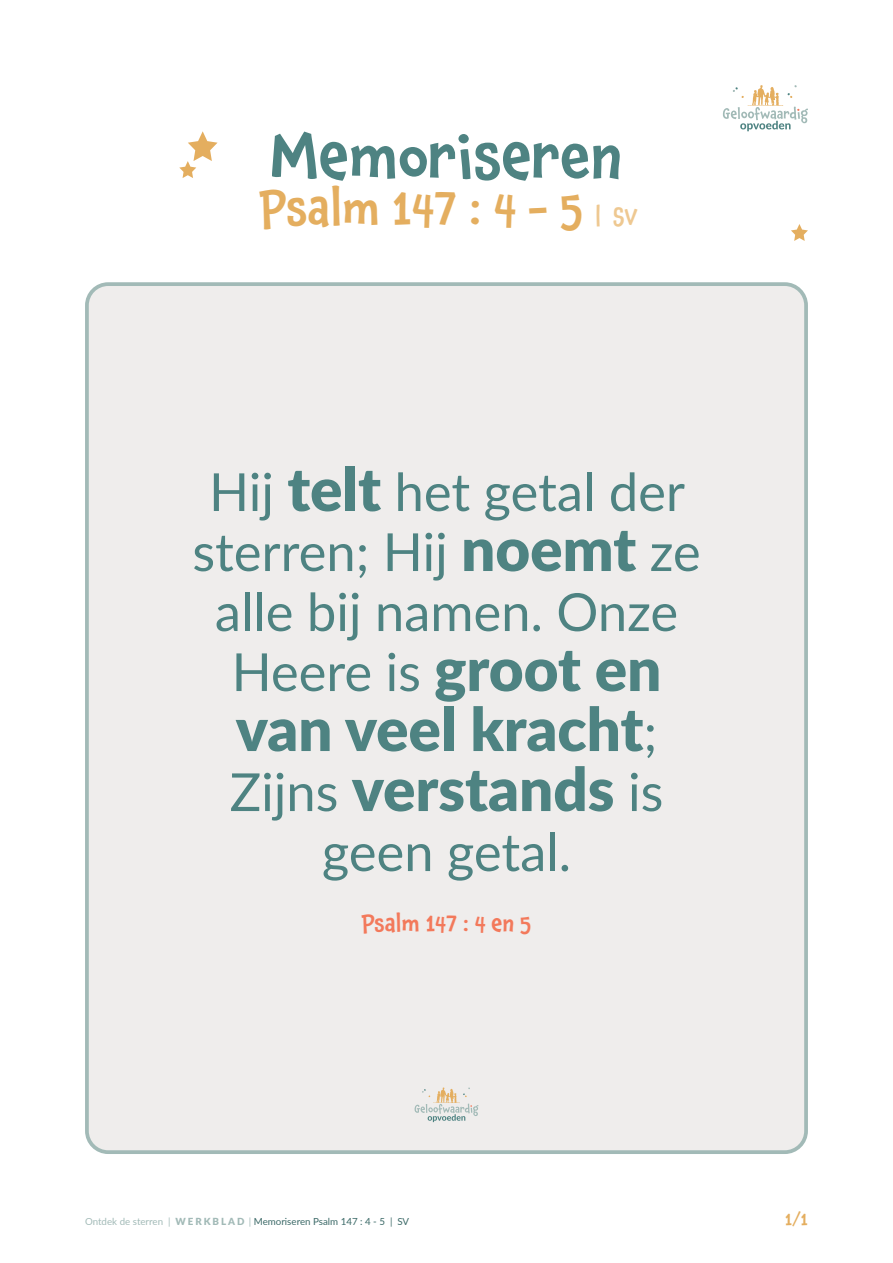
<style>
.page{position:relative;width:893px;height:1263px;background:#fff}
.page>*{position:absolute;margin:0;border:0;box-sizing:border-box;transform-origin:0 0}
.t1{font:500 61.5px "Chaloops";color:#4e8382}
.t2{font:900 60px/60px "Lato";color:#4e8382}
.t3{font:52.5px/60px "Lato";color:#4e8382;text-align:center}
.t4{font:500 46.5px "Chaloops";color:#e4ae5f}
.t5{font:500 22.5px "Chaloops";color:#f3795b}
.t6{font:500 16.5px "Chaloops";color:#e4ae5f}
.t7{font:9.75px "Lato";color:#3c6a68}
.s1{font-size:22.5px;color:#eec891}
.s2{font-weight:900;font-size:60px}
.s3{font-weight:400;font-size:52.5px}
.s4{color:#a2bab7}
.s5{font-weight:900;color:#a2bab7}
</style>
<div class="page">
<div style="left:87px;top:284px;width:719px;height:868px;background:#efedec;border-radius:21px"></div>
<div style="left:85px;top:282px;width:723px;height:872px;border:4px solid #a2bab7;border-radius:21px"></div>
<svg style="left:723px;top:85px;width:85px;height:46px"></svg>
<svg style="left:179px;top:131px;width:39px;height:47px"></svg>
<svg style="left:791px;top:224px;width:17px;height:17px"></svg>
<svg style="left:415px;top:1087px;width:63px;height:35px"></svg>
<p class="t1" style="left:271px;top:110px;width:353px">Memoriseren</p>
<p class="t4" style="left:260px;top:173px;width:379px">Psalm 147 : 4 - 5 <span class="s1">| SV</span></p>
<p class="t3" style="left:192px;top:460px;width:510px">Hij <span class="s2">telt</span> het getal der sterren; Hij <span class="s2">noemt</span> ze alle bij namen. Onze<br>Heere is <span class="s2">groot en</span></p>
<p class="t2" style="left:230px;top:696px;width:435px">van veel kracht<span class="s3">;<br>Zijns</span> verstands <span class="s3">is</span></p>
<p class="t3" style="left:322px;top:820px;width:251px">geen getal.</p>
<p class="t5" style="left:362px;top:906px;width:171px">Psalm 147 : 4 en 5</p>
<p class="t7" style="left:85px;top:1214px;width:326px"><span class="s4">Ontdek de sterren |</span> <span class="s5">W E R K B L A D</span> <span class="s4">|</span> Memoriseren Psalm 147 : 4 - 5 | SV</p>
<p class="t6" style="left:785px;top:1206px;width:24px">1/1</p>
</div>
